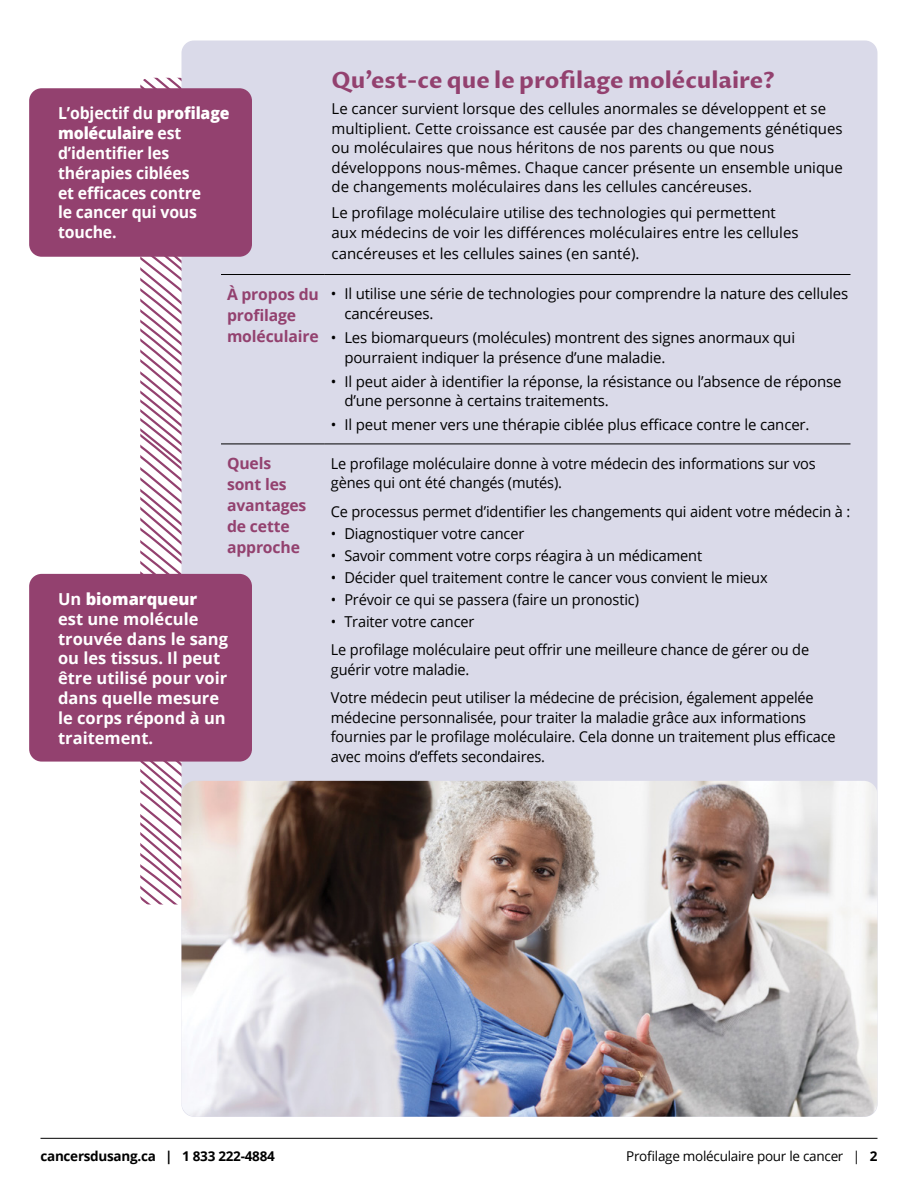
<style>
.page{position:relative;width:918px;height:1188px;background:#fff}
.page>*{position:absolute;margin:0;border:0;box-sizing:border-box;transform-origin:0 0}
.t1{font:700 22.5px "Proza Libre";color:#93416f}
.t2{font:700 16.5px/19.8px "Open Sans";color:#fff}
.t3{font:700 16.5px/19.8px "Open Sans";color:#fff;scale:.96 1}
.t4{font:700 15.75px/21px "Open Sans";letter-spacing:-.01em;color:#93416f}
.t5{font:15px/19.5px "Open Sans";letter-spacing:-.01em;color:#000}
.t6{font:13.5px "Open Sans";letter-spacing:-.02em;color:#000}
.t7{font:700 13.5px "Open Sans";letter-spacing:-.02em;color:#000}
.s1{font-weight:800}
.s2{font-weight:700}
</style>
<div class="page">
<hr style="left:40px;top:1138px;width:838px;height:1px;background:#000">
<svg style="left:140px;top:78px;width:41px;height:826px"></svg>
<div style="left:181px;top:40px;width:696px;height:1077px;background:#dadae9;border-radius:12px"></div>
<hr style="left:221px;top:274px;width:104px;height:1px;background:#000">
<hr style="left:325px;top:274px;width:526px;height:1px;background:#000">
<hr style="left:221px;top:444px;width:104px;height:1px;background:#000">
<hr style="left:325px;top:444px;width:526px;height:1px;background:#000">
<div style="left:29px;top:88px;width:223px;height:169px;background:#93416f;border-radius:12px"></div>
<img style="left:181px;top:781px;width:697px;height:336px">
<div style="left:29px;top:574px;width:223px;height:188px;background:#93416f;border-radius:12px"></div>
<p class="t3" style="left:58px;top:103px;width:180px">L’objectif du <span class="s1">profilage moléculaire</span> est d’identifier les thérapies ciblées<br>et efficaces contre<br>le cancer qui vous touche.</p>
<h1 class="t1" style="left:332px;top:66px;width:445px">Qu’est-ce que le profilage moléculaire?</h1>
<p class="t5" style="left:332px;top:99px;width:513px">Le cancer survient lorsque des cellules anormales se développent et se multiplient. Cette croissance est causée par des changements génétiques ou moléculaires que nous héritons de nos parents ou que nous développons nous-mêmes. Chaque cancer présente un ensemble unique de changements moléculaires dans les cellules cancéreuses.</p>
<p class="t5" style="left:332px;top:203px;width:469px">Le profilage moléculaire utilise des technologies qui permettent aux médecins de voir les différences moléculaires entre les cellules</p>
<p class="t5" style="left:332px;top:243px;width:309px">cancéreuses et les cellules saines (en santé).</p>
<p class="t4" style="left:227px;top:283px;width:93px">À propos du profilage moléculaire</p>
<p class="t5" style="left:344px;top:284px;width:505px;text-indent:-14px">• Il utilise une série de technologies pour comprendre la nature des cellules cancéreuses.</p>
<p class="t5" style="left:344px;top:328px;width:452px;text-indent:-14px">• Les biomarqueurs (molécules) montrent des signes anormaux qui pourraient indiquer la présence d’une maladie.</p>
<p class="t5" style="left:344px;top:371px;width:499px;text-indent:-14px">• Il peut aider à identifier la réponse, la résistance ou l’absence de réponse d’une personne à certains traitements.</p>
<p class="t5" style="left:331px;top:415px;width:480px">• Il peut mener vers une thérapie ciblée plus efficace contre le cancer.</p>
<p class="t4" style="left:227px;top:453px;width:81px">Quels sont les avantages de cette approche</p>
<p class="t5" style="left:331px;top:453px;width:486px">Le profilage moléculaire donne à votre médecin des informations sur vos gènes qui ont été changés (mutés).</p>
<p class="t5" style="left:331px;top:501px;width:521px">Ce processus permet d’identifier les changements qui aident votre médecin à :</p>
<p class="t5" style="left:331px;top:523px;width:195px">• Diagnostiquer votre cancer</p>
<p class="t5" style="left:331px;top:545px;width:373px">• Savoir comment votre corps réagira à un médicament</p>
<p class="t5" style="left:331px;top:567px;width:438px">• Décider quel traitement contre le cancer vous convient le mieux</p>
<p class="t5" style="left:331px;top:589px;width:310px">• Prévoir ce qui se passera (faire un pronostic)</p>
<p class="t5" style="left:331px;top:607px;width:480px;line-height:28.5px">• Traiter votre cancer<br>Le profilage moléculaire peut offrir une meilleure chance de gérer ou de</p>
<p class="t5" style="left:331px;top:655px;width:484px;line-height:28.5px">guérir votre maladie.<br>Votre médecin peut utiliser la médecine de précision, également appelée</p>
<p class="t5" style="left:331px;top:707px;width:506px">médecine personnalisée, pour traiter la maladie grâce aux informations fournies par le profilage moléculaire. Cela donne un traitement plus efficace avec moins d’effets secondaires.</p>
<p class="t2" style="left:58px;top:589px;width:172px">Un <span class="s1">biomarqueur<br></span>est une molécule trouvée dans le sang ou les tissus. Il peut être utilisé pour voir dans quelle mesure le corps répond à un traitement.</p>
<p class="t7" style="left:40px;top:1147px;width:236px">cancersdusang.ca | 1 833 222-4884</p>
<p class="t6" style="left:626px;top:1147px;width:253px">Profilage moléculaire pour le cancer | <span class="s2">2</span></p>
</div>
